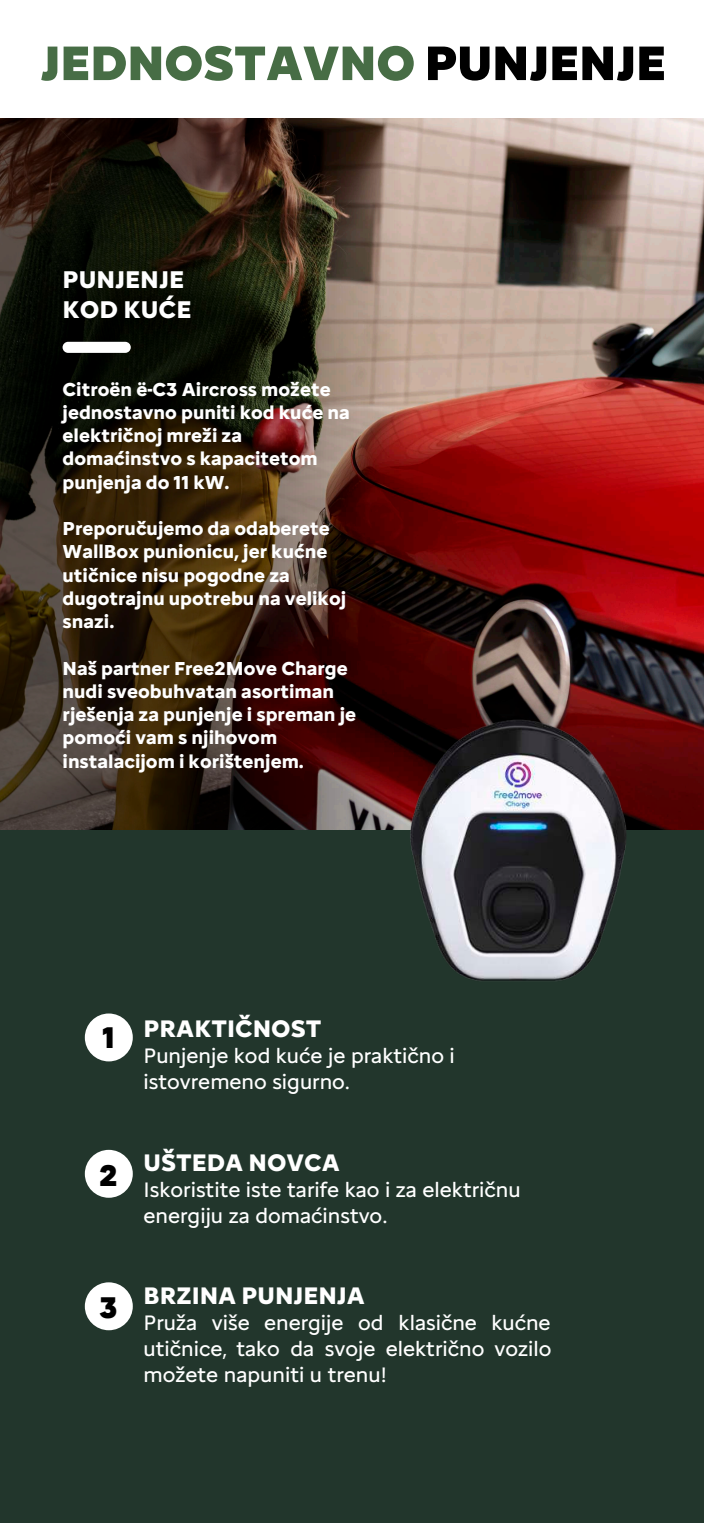
<style>
.page{position:relative;width:704px;height:1523px;background:#fff}
.page>*{position:absolute;margin:0;border:0;box-sizing:border-box;transform-origin:0 0}
.t1{font:900 50px "Citroen Type";letter-spacing:-.01em;color:#476d45}
.t2{font:900 30.94px "Citroen Type";color:#000}
.t3{font:700 25px/30px "Citroen Type";color:#fff}
.t4{font:700 24.75px "Citroen Type";color:#fff}
.t5{font:21.62px/25.9px "Citroen Type";color:#fff}
.t6{font:700 19.38px/23.2px "Citroen Type Latin";color:#fff}
.s1{color:#000}
</style>
<div class="page">
<img style="left:0;top:118px;width:703px;height:713px">
<div style="left:0;top:831px;width:703px;height:691px;background:#22362c"></div>
<div style="left:62px;top:342px;width:69px;height:11px;background:#fff;border-radius:6px"></div>
<div style="left:85px;top:1013px;width:48px;height:48px;background:#fff;border-radius:50%"></div>
<div style="left:85px;top:1149px;width:48px;height:48px;background:#fff;border-radius:50%"></div>
<div style="left:85px;top:1282px;width:48px;height:48px;background:#fff;border-radius:50%"></div>
<img style="left:408px;top:716px;width:219px;height:265px">
<h1 class="t1" style="left:40px;top:25px;width:627px">JEDNOSTAVNO <span class="s1">PUNJENJE</span></h1>
<p class="t3" style="left:62px;top:263px;width:130px">PUNJENJE<br>KOD KUĆE</p>
<p class="t6" style="left:62px;top:375px;width:288px">Citroën ë-C3 Aircross možete jednostavno puniti kod kuće na električnoj mreži za domaćinstvo s kapacitetom punjenja do 11 kW.</p>
<p class="t6" style="left:62px;top:515px;width:285px">Preporučujemo da odaberete<br>WallBox punionicu, jer kućne utičnice nisu pogodne za dugotrajnu upotrebu na velikoj snazi.</p>
<p class="t6" style="left:62px;top:654px;width:295px">Naš partner Free2Move Charge nudi sveobuhvatan asortiman rješenja za punjenje i spreman je pomoći vam s njihovom instalacijom i korištenjem.</p>
<h2 class="t2" style="left:102px;top:1014px;width:14px">1</h2>
<h2 class="t2" style="left:99px;top:1151px;width:20px">2</h2>
<h2 class="t2" style="left:99px;top:1284px;width:20px">3</h2>
<p class="t4" style="left:143px;top:1010px;width:179px">PRAKTIČNOST</p>
<p class="t5" style="left:143px;top:1041px;width:312px">Punjenje kod kuće je praktično i istovremeno sigurno.</p>
<p class="t4" style="left:143px;top:1143px;width:198px">UŠTEDA NOVCA</p>
<p class="t5" style="left:143px;top:1175px;width:378px">Iskoristite iste tarife kao i za električnu energiju za domaćinstvo.</p>
<p class="t4" style="left:143px;top:1277px;width:223px">BRZINA PUNJENJA</p>
<p class="t5" style="left:143px;top:1308px;width:409px;text-align:justify">Pruža više energije od klasične kućne utičnice, tako da svoje električno vozilo možete napuniti u trenu!</p>
</div>
